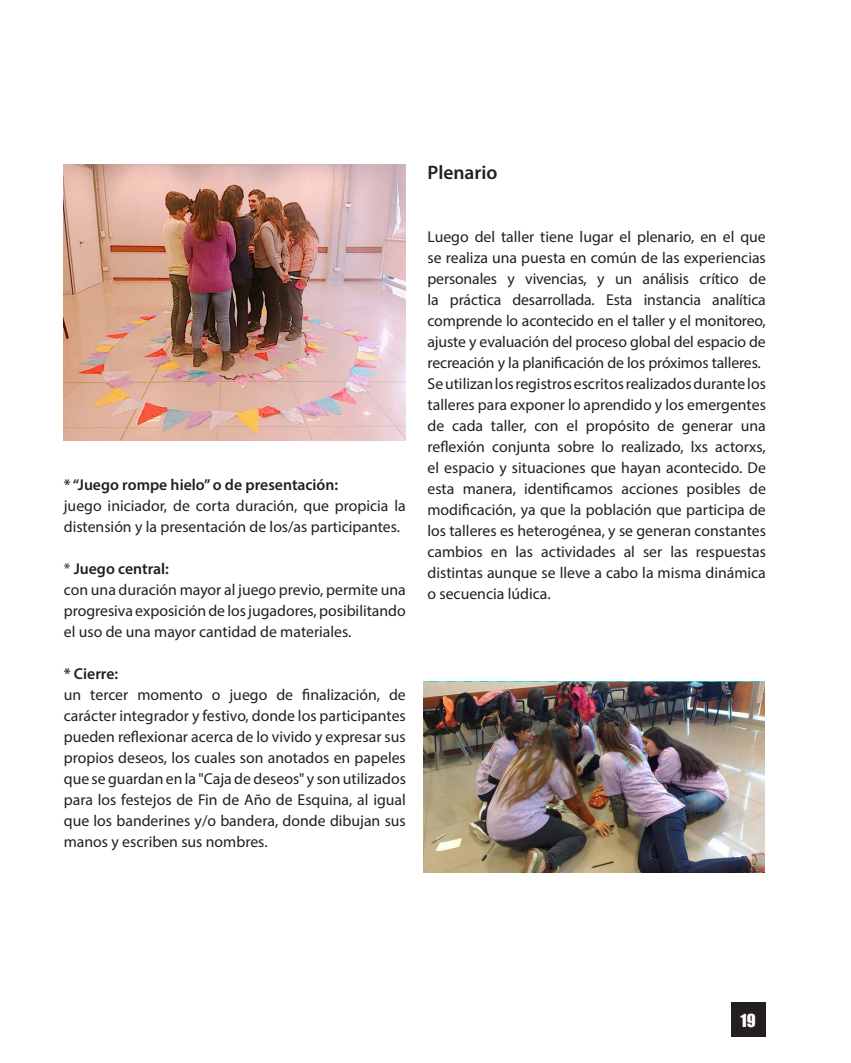
<style>
.page{position:relative;width:851px;height:1063px;background:#fff}
.page>*{position:absolute;margin:0;border:0;box-sizing:border-box;transform-origin:0 0}
.t1{font:600 19.5px "Myriad Pro";color:#231f20}
.t2{font:16.5px "Impact";color:#fff}
.t3{font:15.75px/21px "Myriad Pro";color:#231f20;text-align:justify}
.t4{font:600 15.75px "Myriad Pro";color:#231f20}
.s1{font-weight:400}
</style>
<div class="page">
<div style="left:730px;top:1002px;width:35px;height:35px;background:#231f20"></div>
<img style="left:424px;top:681px;width:340px;height:192px">
<img style="left:64px;top:165px;width:342px;height:275px">
<p class="t4" style="left:64px;top:475px;width:276px">* “Juego rompe hielo” o de presentación:</p>
<p class="t3" style="left:64px;top:495px;width:343px">juego iniciador, de corta duración, que propicia la distensión y la presentación de los/as participantes.</p>
<p class="t4" style="left:64px;top:559px;width:107px"><span class="s1">*</span> Juego central:</p>
<p class="t3" style="left:64px;top:579px;width:343px">con una duración mayor al juego previo, permite una progresiva exposición de los jugadores, posibilitando el uso de una mayor cantidad de materiales.</p>
<p class="t4" style="left:64px;top:664px;width:56px">* Cierre:</p>
<p class="t3" style="left:64px;top:684px;width:343px">un tercer momento o juego de finalización, de carácter integrador y festivo, donde los participantes pueden reflexionar acerca de lo vivido y expresar sus propios deseos, los cuales son anotados en papeles que se guardan en la "Caja de deseos" y son utilizados para los festejos de Fin de Año de Esquina, al igual que los banderines y/o bandera, donde dibujan sus manos y escriben sus nombres.</p>
<p class="t1" style="left:427px;top:160px;width:71px">Plenario</p>
<p class="t3" style="left:427px;top:226px;width:340px">Luego del taller tiene lugar el plenario, en el que se realiza una puesta en común de las experiencias personales y vivencias, y un análisis crítico de la práctica desarrollada. Esta instancia analítica comprende lo acontecido en el taller y el monitoreo, ajuste y evaluación del proceso global del espacio de recreación y la planificación de los próximos talleres.</p>
<p class="t3" style="left:427px;top:373px;width:340px">Se utilizan los registros escritos realizados durante los talleres para exponer lo aprendido y los emergentes de cada taller, con el propósito de generar una reflexión conjunta sobre lo realizado, lxs actorxs, el espacio y situaciones que hayan acontecido. De esta manera, identificamos acciones posibles de modificación, ya que la población que participa de los talleres es heterogénea, y se generan constantes cambios en las actividades al ser las respuestas distintas aunque se lleve a cabo la misma dinámica o secuencia lúdica.</p>
<p class="t2" style="left:740px;top:1008px;width:17px">19</p>
</div>
